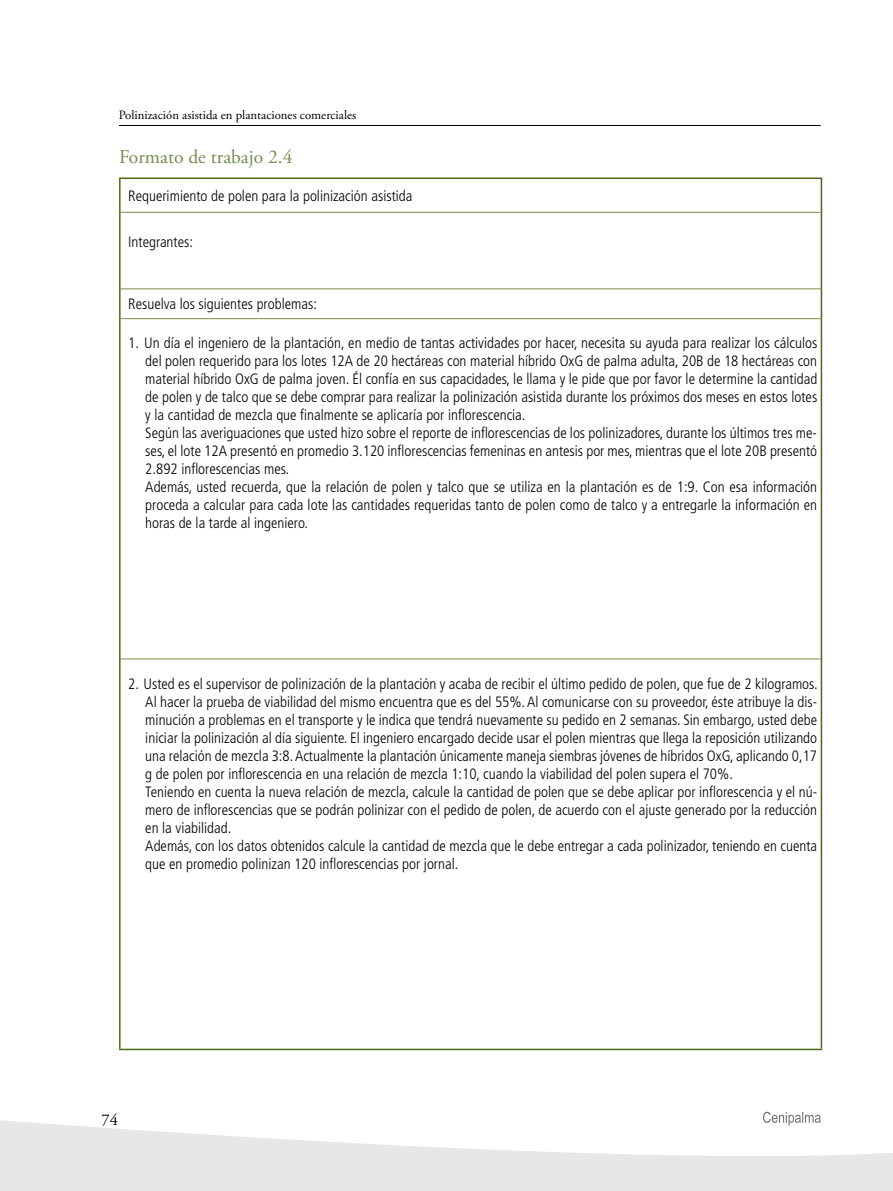
<style>
.page{position:relative;width:893px;height:1191px;background:#fff}
.page>*{position:absolute;margin:0;border:0;box-sizing:border-box;transform-origin:0 0}
.t1{font:19.5px "Adobe Garamond Pro";color:#768d4d}
.t2{font:16.5px "Adobe Garamond Pro";color:#000}
.t3{font:300 condensed 15px/18px "Frutiger LT Std";color:#000}
.t4{font:12.75px "Adobe Garamond Pro";color:#000}
</style>
<div class="page">
<svg style="left:0;top:1120px;width:892px;height:71px;fill:#e6e7e8"></svg>
<hr style="left:119px;top:125px;width:702px;height:1px;background:#000">
<svg style="left:763px;top:1111px;width:58px;height:14px"></svg>
<svg style="left:892px;top:1153px;width:1px;height:38px"></svg>
<hr style="left:121px;top:212px;width:700px;height:1px;background:#768d4d">
<hr style="left:121px;top:288px;width:700px;height:1px;background:#768d4d">
<hr style="left:121px;top:318px;width:700px;height:1px;background:#768d4d">
<hr style="left:121px;top:658px;width:700px;height:1px;background:#768d4d">
<hr style="left:119px;top:177px;width:703px;height:2px;background:#4a6916">
<hr style="left:119px;top:179px;width:2px;height:33px;background:#4a6916">
<hr style="left:821px;top:179px;width:1px;height:33px;background:#4a6916">
<hr style="left:119px;top:212px;width:2px;height:77px;background:#4a6916">
<hr style="left:821px;top:212px;width:1px;height:77px;background:#4a6916">
<hr style="left:119px;top:289px;width:2px;height:30px;background:#4a6916">
<hr style="left:821px;top:289px;width:1px;height:30px;background:#4a6916">
<hr style="left:119px;top:319px;width:2px;height:340px;background:#4a6916">
<hr style="left:821px;top:319px;width:1px;height:340px;background:#4a6916">
<hr style="left:119px;top:659px;width:2px;height:389px;background:#4a6916">
<hr style="left:821px;top:659px;width:1px;height:389px;background:#4a6916">
<hr style="left:119px;top:1048px;width:703px;height:2px;background:#4a6916">
<p class="t4" style="left:119px;top:107px;width:239px">Polinización asistida en plantaciones comerciales</p>
<h1 class="t1" style="left:119px;top:145px;width:175px">Formato de trabajo 2.4</h1>
<p class="t3" style="left:128px;top:187px;width:286px">Requerimiento de polen para la polinización asistida</p>
<p class="t3" style="left:128px;top:233px;width:66px">Integrantes:</p>
<p class="t3" style="left:128px;top:295px;width:190px">Resuelva los siguientes problemas:</p>
<p class="t3" style="left:145px;top:334px;width:673px;text-indent:-17px">1. Un día el ingeniero de la plantación, en medio de tantas actividades por hacer, necesita su ayuda para realizar los cálculos del polen requerido para los lotes 12A de 20 hectáreas con material híbrido OxG de palma adulta, 20B de 18 hectáreas con material híbrido OxG de palma joven. Él confía en sus capacidades, le llama y le pide que por favor le determine la cantidad de polen y de talco que se debe comprar para realizar la polinización asistida durante los próximos dos meses en estos lotes y la cantidad de mezcla que finalmente se aplicaría por inflorescencia.<br>Según las averiguaciones que usted hizo sobre el reporte de inflorescencias de los polinizadores, durante los últimos tres me&shy;ses, el lote 12A presentó en promedio 3.120 inflorescencias femeninas en antesis por mes, mientras que el lote 20B presentó 2.892 inflorescencias mes.<br>Además, usted recuerda, que la relación de polen y talco que se utiliza en la plantación es de 1:9. Con esa información proceda a calcular para cada lote las cantidades requeridas tanto de polen como de talco y a entregarle la información en horas de la tarde al ingeniero.</p>
<p class="t3" style="left:145px;top:674px;width:674px;text-indent:-17px">2. Usted es el supervisor de polinización de la plantación y acaba de recibir el último pedido de polen, que fue de 2 kilogramos.<br>Al hacer la prueba de viabilidad del mismo encuentra que es del 55%. Al comunicarse con su proveedor, éste atribuye la dis&shy;minución a problemas en el transporte y le indica que tendrá nuevamente su pedido en 2 semanas. Sin embargo, usted debe iniciar la polinización al día siguiente. El ingeniero encargado decide usar el polen mientras que llega la reposición utilizando una relación de mezcla 3:8. Actualmente la plantación únicamente maneja siembras jóvenes de híbridos OxG, aplicando 0,17 g de polen por inflorescencia en una relación de mezcla 1:10, cuando la viabilidad del polen supera el 70%.<br>Teniendo en cuenta la nueva relación de mezcla, calcule la cantidad de polen que se debe aplicar por inflorescencia y el nú&shy;mero de inflorescencias que se podrán polinizar con el pedido de polen, de acuerdo con el ajuste generado por la reducción en la viabilidad.<br>Además, con los datos obtenidos calcule la cantidad de mezcla que le debe entregar a cada polinizador, teniendo en cuenta que en promedio polinizan 120 inflorescencias por jornal.</p>
<p class="t2" style="left:101px;top:1109px;width:18px">74</p>
</div>
